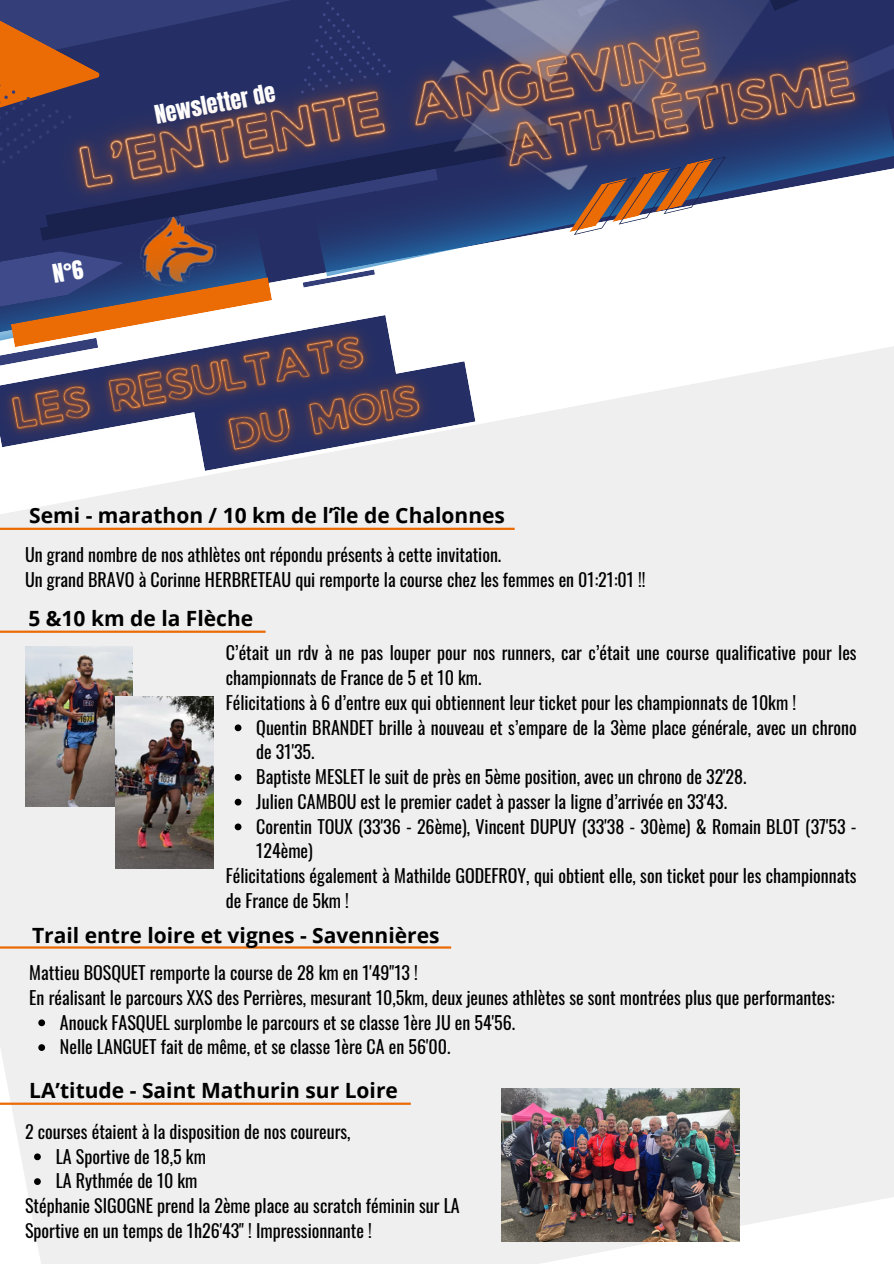
<style>
.page{position:relative;width:894px;height:1264px;background:#fff}
.page>*{position:absolute;margin:0;border:0;box-sizing:border-box;transform-origin:0 0}
.t1{font:21.9px "Anton";color:#fff}
.t2{font:700 21px "Open Sans";color:#000}
.t3{font:18px/24.8px "Oswald";color:#000}
</style>
<div class="page">
<svg style="left:0;top:17px;width:5px;height:182px"></svg>
<img style="left:5px;top:0;width:421px;height:251px">
<img style="left:426px;top:0;width:467px;height:251px">
<div style="left:0;top:347px;width:893px;height:916px;background:#efefef"></div>
<hr style="left:0;top:527px;width:514px;height:3px;background:#eb6b05">
<hr style="left:0;top:630px;width:265px;height:3px;background:#eb6b05">
<hr style="left:0;top:946px;width:451px;height:2px;background:#eb6b05">
<hr style="left:0;top:1102px;width:410px;height:2px;background:#eb6b05">
<img style="left:25px;top:646px;width:107px;height:160px">
<img style="left:115px;top:696px;width:98px;height:172px">
<img style="left:501px;top:1088px;width:238px;height:153px">
<img style="left:0;top:471px;width:177px;height:18px">
<div style="left:177px;top:347px;width:301px;height:163px;background:#efefef"></div>
<svg style="left:38px;top:1019px;width:7px;height:7px"></svg>
<svg style="left:38px;top:1044px;width:7px;height:6px"></svg>
<svg style="left:235px;top:724px;width:6px;height:7px"></svg>
<svg style="left:235px;top:774px;width:6px;height:6px"></svg>
<svg style="left:235px;top:798px;width:6px;height:7px"></svg>
<svg style="left:235px;top:823px;width:6px;height:7px"></svg>
<svg style="left:34px;top:1153px;width:7px;height:7px"></svg>
<svg style="left:34px;top:1178px;width:7px;height:6px"></svg>
<svg style="left:0;top:251px;width:475px;height:220px"></svg>
<p class="t1" style="left:152px;top:100px;width:123px;rotate:-11deg">Newsletter de</p>
<p class="t2" style="left:29px;top:500px;width:477px">Semi - marathon / 10 km de l’île de Chalonnes</p>
<h4 class="t3" style="left:25px;top:541px;width:477px">Un grand nombre de nos athlètes ont répondu présents à cette invitation.</h4>
<p class="t3" style="left:25px;top:566px;width:622px">Un grand BRAVO à Corinne HERBRETEAU qui remporte la course chez les femmes en 01:21:01 !!</p>
<p class="t2" style="left:28px;top:603px;width:226px">5 &amp;10 km de la Flèche</p>
<p class="t3" style="left:226px;top:639px;width:632px">C’était un rdv à ne pas louper pour nos runners, car c’était une course qualificative pour les championnats de France de 5 et 10 km.</p>
<p class="t3" style="left:226px;top:689px;width:571px">Félicitations à 6 d’entre eux qui obtiennent leur ticket pour les championnats de 10km !</p>
<p class="t3" style="left:256px;top:714px;width:601px">Quentin BRANDET brille à nouveau et s’empare de la 3ème place générale, avec un chrono de 31'35.</p>
<p class="t3" style="left:256px;top:763px;width:491px">Baptiste MESLET le suit de près en 5ème position, avec un chrono de 32'28.</p>
<p class="t3" style="left:256px;top:788px;width:472px">Julien CAMBOU est le premier cadet à passer la ligne d’arrivée en 33'43.</p>
<p class="t3" style="left:256px;top:813px;width:601px">Corentin TOUX (33'36 - 26ème), Vincent DUPUY (33'38 - 30ème) &amp; Romain BLOT (37'53 -<br>124ème)</p>
<p class="t3" style="left:226px;top:862px;width:632px">Félicitations également à Mathilde GODEFROY, qui obtient elle, son ticket pour les championnats de France de 5km !</p>
<p class="t2" style="left:32px;top:920px;width:409px">Trail entre loire et vignes - Savennières</p>
<p class="t3" style="left:29px;top:959px;width:390px">Mattieu BOSQUET remporte la course de 28 km en 1'49"13 !</p>
<h4 class="t3" style="left:29px;top:984px;width:806px">En réalisant le parcours XXS des Perrières, mesurant 10,5km, deux jeunes athlètes se sont montrées plus que performantes:</h4>
<p class="t3" style="left:60px;top:1009px;width:456px">Anouck FASQUEL surplombe le parcours et se classe 1ère JU en 54'56.</p>
<p class="t3" style="left:60px;top:1033px;width:392px">Nelle LANGUET fait de même, et se classe 1ère CA en 56'00.</p>
<h4 class="t2" style="left:29px;top:1075px;width:370px">LA’titude - Saint Mathurin sur Loire</h4>
<p class="t3" style="left:25px;top:1118px;width:327px">2 courses étaient à la disposition de nos coureurs,</p>
<p class="t3" style="left:56px;top:1143px;width:152px">LA Sportive de 18,5 km</p>
<p class="t3" style="left:56px;top:1167px;width:143px">LA Rythmée de 10 km</p>
<p class="t3" style="left:25px;top:1192px;width:436px">Stéphanie SIGOGNE prend la 2ème place au scratch féminin sur LA<br>Sportive en un temps de 1h26'43" ! Impressionnante !</p>
</div>
